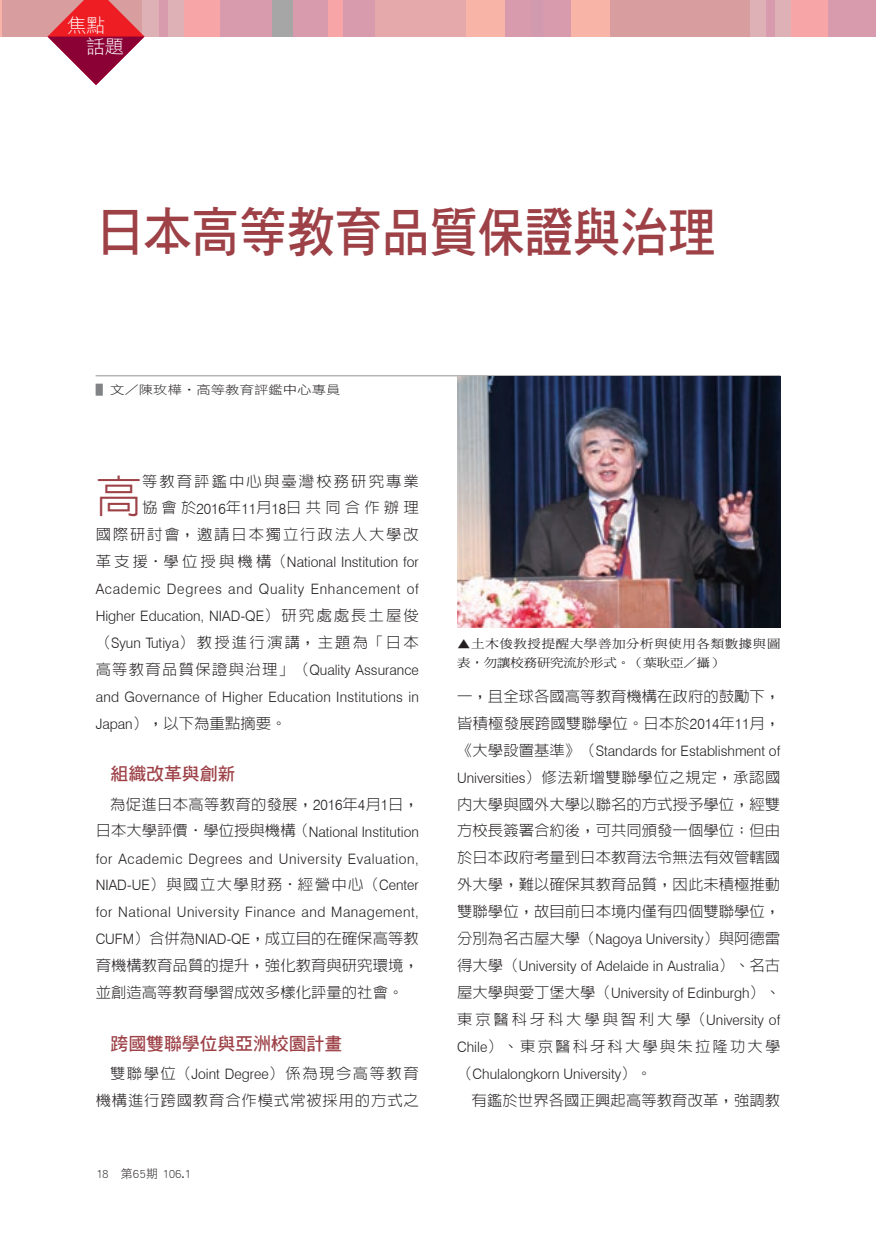
<style>
.page{position:relative;width:876px;height:1234px;background:#fff}
.page>*{position:absolute;margin:0;border:0;box-sizing:border-box;transform-origin:0 0}
.t1{font:53.85px "DF Hei Std W7";letter-spacing:-.015em;color:#9d4147;scale:.9 1}
.內文字首大{font:300 44.85px "AR Hei B5 HK";color:#9d4147}
.單元頁{font:19.2px "DF Li Hei Lt WIN BF";color:#fff}
.內文中標{font:18px "DF Hei Std W7";letter-spacing:-.01em;color:#9d4147}
.內文LH{font:300 15px/26.8px "AR Hei B5 HK";letter-spacing:.005em;color:#231f20;text-align:justify}
.內文字首大-2{font:300 15px/26.8px "AR Hei B5 HK";letter-spacing:.135em;color:#231f20;text-align:right}
.內文LH-2{font:300 15px/26.8px "AR Hei B5 HK";letter-spacing:.135em;color:#231f20}
.內文LH-3{font:300 15px/26.8px "AR Hei B5 HK";letter-spacing:.055em;color:#231f20;text-align:right}
.內文LH-4{font:300 15px "AR Hei B5 HK";letter-spacing:.09em;color:#231f20}
.內文字首大-3{font:300 15px "AR Hei B5 HK";color:#231f20}
.內文字首大-4{font:300 14.4px/26.8px "Swiss 721 BT";letter-spacing:.02em;color:#231f20;text-align:justify}
.內文LH-5{font:300 14.4px/26.8px "Swiss 721 BT";color:#231f20;text-align:justify}
.內文LH-6{font:300 14.4px/26.8px "Swiss 721 BT";letter-spacing:.04em;color:#231f20}
.內文LH-7{font:300 14.4px "Swiss 721 BT";letter-spacing:.035em;color:#231f20}
.圖說{font:12px/19.5px "DF Ming Std W5";letter-spacing:.045em;color:#231f20;scale:1.12 1}
.t2{font:12px "DF Hei Std W3";color:#231f20;scale:1.2 1}
.t3{font:12px "DF Hei Std W3";color:#231f20}
.s1{color:#808285}
.s2{font-family:"Swiss 721 BT"}
.s3{font-family:"AR Hei B5 HK";font-size:15px}
.s4{font-family:"Swiss 721 BT";font-size:14.4px}
</style>
<div class="page">
<div style="left:175px;top:0;width:173px;height:37px;background:#f8a5a7"></div>
<div style="left:0;top:0;width:35px;height:37px;background:#f8b4a7"></div>
<div style="left:343px;top:0;width:126px;height:37px;background:#d89aad"></div>
<div style="left:95px;top:0;width:88px;height:37px;background:#deb1b6"></div>
<div style="left:439px;top:0;width:98px;height:37px;background:#f8b4a7"></div>
<div style="left:505px;top:0;width:66px;height:37px;background:#d89aad"></div>
<div style="left:220px;top:0;width:108px;height:37px;background:#d89aad"></div>
<div style="left:2px;top:0;width:140px;height:37px;background:#d89d9f"></div>
<div style="left:531px;top:0;width:12px;height:37px;background:#d19aae"></div>
<div style="left:272px;top:0;width:20px;height:37px;background:#a7a6a6"></div>
<div style="left:376px;top:0;width:90px;height:37px;background:#e6a9ab"></div>
<div style="left:159px;top:0;width:9px;height:37px;background:#d89aad"></div>
<div style="left:782px;top:0;width:94px;height:37px;background:#f8a5a7"></div>
<div style="left:571px;top:0;width:72px;height:37px;background:#f8b4a7"></div>
<div style="left:702px;top:0;width:89px;height:37px;background:#deb1b6"></div>
<div style="left:828px;top:0;width:48px;height:37px;background:#d89aad"></div>
<div style="left:610px;top:0;width:140px;height:37px;background:#d89d9f"></div>
<div style="left:767px;top:0;width:8px;height:37px;background:#d89aad"></div>
<svg style="left:47px;top:0;width:98px;height:85px"></svg>
<hr style="left:96px;top:375px;width:684px;height:1px;background:#b4b5b8">
<img style="left:457px;top:376px;width:323px;height:251px">
<p class="單元頁" style="left:67px;top:15px;width:40px">焦點</p>
<p class="單元頁" style="left:86px;top:37px;width:40px">話題</p>
<p class="t1" style="left:96px;top:202px;width:691px">日本高等教育品質保證與治理</p>
<p class="t2" style="left:96px;top:383px;width:206px"><span class="s1">▌</span>文／陳玫樺‧高等教育評鑑中心專員</p>
<p class="內文字首大-2" style="left:96px;top:467px;width:325px">等教育評鑑中心與臺灣校務研究專業<br>協會於<span class="s2">2016</span>年<span class="s2">11</span>月<span class="s2">18</span>日共同合作辦理<br>國際研討會，邀請日本獨立行政法人大學改</p>
<p class="內文字首大-4" style="left:96px;top:548px;width:325px"><span class="s3">革支援‧學位授與機構（</span>National Institution for Academic Degrees and Quality Enhancement of Higher Education, NIAD-QE<span class="s3">）研究處處長土屋俊</span></p>
<p class="內文字首大-2" style="left:96px;top:628px;width:325px">（<span class="s4">Syun Tutiya</span>）教授進行演講，主題為「日本</p>
<p class="內文字首大-4" style="left:96px;top:656px;width:325px"><span class="s3">高等教育品質保證與治理」（</span>Quality Assurance and Governance of Higher Education Institutions in</p>
<p class="內文字首大-3" style="left:96px;top:715px;width:192px"><span class="s4">Japan</span>），以下為重點摘要。</p>
<p class="內文中標" style="left:111px;top:764px;width:126px">組織改革與創新</p>
<p class="內文LH" style="left:110px;top:790px;width:310px">為促進日本高等教育的發展，<span class="s2">2016</span>年<span class="s2">4</span>月<span class="s2">1</span>日，</p>
<p class="內文LH-6" style="left:96px;top:817px;width:325px"><span class="s3">日本大學評價‧學位授與機構（</span>National Institution for Academic Degrees and University Evaluation,</p>
<p class="內文LH-4" style="left:96px;top:876px;width:325px"><span class="s4">NIAD-UE</span>）與國立大學財務‧經營中心（<span class="s4">Center</span></p>
<p class="內文LH-7" style="left:96px;top:903px;width:325px">for National University Finance and Management,</p>
<p class="內文LH" style="left:96px;top:924px;width:325px"><span class="s4">CUFM</span>）合併為<span class="s4">NIAD-QE</span>，成立目的在確保高等教育機構教育品質的提升，強化教育與研究環境，並創造高等教育學習成效多樣化評量的社會。</p>
<p class="內文中標" style="left:111px;top:1033px;width:233px">跨國雙聯學位與亞洲校園計畫</p>
<p class="內文LH-3" style="left:96px;top:1059px;width:325px">雙聯學位（<span class="s4">Joint Degree</span>）係為現今高等教育機構進行跨國教育合作模式常被採用的方式之</p>
<p class="內文字首大" style="left:96px;top:473px;width:48px">高</p>
<p class="t3" style="left:96px;top:1167px;width:97px">18 第65期 106.1</p>
<p class="圖說" style="left:457px;top:633px;width:290px">▲土木俊教授提醒大學善加分析與使用各類數據與圖表，勿讓校務研究流於形式。（葉耿亞／攝）</p>
<p class="內文LH" style="left:457px;top:682px;width:325px">一，且全球各國高等教育機構在政府的鼓勵下，皆積極發展跨國雙聯學位。日本於<span class="s2">2014</span>年<span class="s2">11</span>月，</p>
<p class="內文LH-5" style="left:457px;top:737px;width:325px"><span class="s3">《大學設置基準》（</span>Standards for Establishment of</p>
<p class="內文LH" style="left:457px;top:763px;width:325px"><span class="s4">Universities</span>）修法新增雙聯學位之規定，承認國內大學與國外大學以聯名的方式授予學位，經雙方校長簽署合約後，可共同頒發一個學位；但由於日本政府考量到日本教育法令無法有效管轄國外大學，難以確保其教育品質，因此未積極推動雙聯學位，故目前日本境內僅有四個雙聯學位，</p>
<p class="內文LH-5" style="left:457px;top:925px;width:325px"><span class="s3">分別為名古屋大學（</span>Nagoya University<span class="s3">）與阿德雷得大學（</span>University of Adelaide in Australia<span class="s3">）、名古屋大學與愛丁堡大學（</span>University of Edinburgh<span class="s3">）、</span></p>
<p class="內文LH-2" style="left:457px;top:1005px;width:325px">東京醫科牙科大學與智利大學（<span class="s4">University of<br>Chile</span>）、東京醫科牙科大學與朱拉隆功大學</p>
<p class="內文LH-5" style="left:457px;top:1059px;width:196px"><span class="s3">（</span>Chulalongkorn University<span class="s3">）。</span></p>
<p class="內文LH" style="left:472px;top:1086px;width:310px">有鑑於世界各國正興起高等教育改革，強調教</p>
</div>
